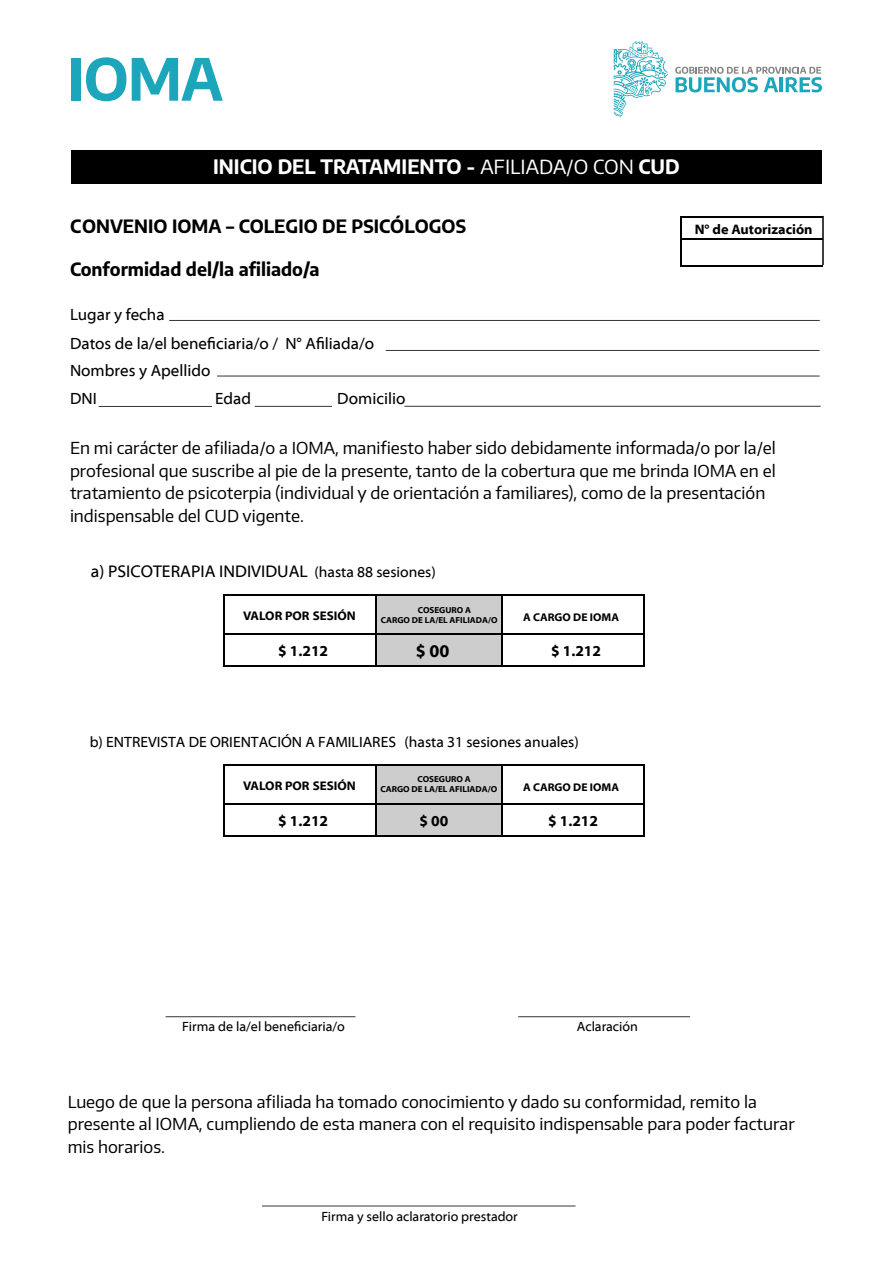
<style>
.page{position:relative;width:893px;height:1263px;background:#fff}
.page>*{position:absolute;margin:0;border:0;box-sizing:border-box;transform-origin:0 0}
.t1{font:700 19.5px "Encode Sans";color:#fff}
.t2{font:700 18px "Encode Sans";color:#000}
.t3{font:700 18px "Myriad Pro";color:#000}
.t4{font:17.1px "Myriad Web Pro";color:#000}
.t5{font:16.5px/22.5px "Encode Sans";color:#000}
.t6{font:16.5px/28px "Myriad Web Pro";color:#000}
.t7{font:15px "Myriad Web Pro";color:#000}
.t8{font:700 15px "Myriad Web Pro";color:#000}
.t9{font:700 13.8px "Myriad Web Pro";color:#000}
.t10{font:13.5px "Myriad Web Pro";color:#000}
.t11{font:700 12.6px "Myriad Web Pro";color:#000}
.t12{font:700 11.25px "Myriad Web Pro";color:#000}
.t13{font:700 8.7px/10.1px "Myriad Web Pro";color:#000}
.s1{font-weight:400}
</style>
<div class="page">
<div style="left:376px;top:764px;width:126px;height:72px;background:#cdcdcd"></div>
<div style="left:376px;top:595px;width:126px;height:72px;background:#cdcdcd"></div>
<hr style="left:223px;top:594px;width:152px;height:2px;background:#000">
<hr style="left:377px;top:594px;width:124px;height:2px;background:#000">
<hr style="left:502px;top:594px;width:141px;height:2px;background:#000">
<hr style="left:223px;top:597px;width:1px;height:70px;background:#000">
<svg style="left:375px;top:594px;width:2px;height:23px"></svg>
<svg style="left:501px;top:594px;width:1px;height:23px"></svg>
<svg style="left:643px;top:594px;width:1px;height:23px"></svg>
<hr style="left:375px;top:617px;width:2px;height:50px;background:#000">
<hr style="left:501px;top:617px;width:1px;height:50px;background:#000">
<hr style="left:643px;top:617px;width:1px;height:50px;background:#000">
<hr style="left:224px;top:633px;width:151px;height:2px;background:#000">
<hr style="left:374px;top:633px;width:269px;height:2px;background:#000">
<hr style="left:223px;top:665px;width:152px;height:2px;background:#000">
<hr style="left:377px;top:665px;width:124px;height:2px;background:#000">
<hr style="left:502px;top:665px;width:141px;height:2px;background:#000">
<hr style="left:223px;top:764px;width:152px;height:2px;background:#000">
<hr style="left:377px;top:764px;width:124px;height:2px;background:#000">
<hr style="left:502px;top:764px;width:141px;height:2px;background:#000">
<hr style="left:223px;top:767px;width:1px;height:70px;background:#000">
<svg style="left:375px;top:764px;width:2px;height:23px"></svg>
<svg style="left:501px;top:764px;width:1px;height:23px"></svg>
<svg style="left:643px;top:764px;width:1px;height:23px"></svg>
<hr style="left:375px;top:787px;width:2px;height:50px;background:#000">
<hr style="left:501px;top:787px;width:1px;height:50px;background:#000">
<hr style="left:643px;top:787px;width:1px;height:50px;background:#000">
<hr style="left:224px;top:803px;width:151px;height:1px;background:#000">
<hr style="left:377px;top:803px;width:124px;height:1px;background:#000">
<hr style="left:502px;top:803px;width:141px;height:1px;background:#000">
<hr style="left:223px;top:835px;width:152px;height:2px;background:#000">
<hr style="left:377px;top:835px;width:124px;height:2px;background:#000">
<hr style="left:502px;top:835px;width:141px;height:2px;background:#000">
<div style="left:71px;top:150px;width:751px;height:33px;background:#000"></div>
<svg style="left:675px;top:67px;width:147px;height:25px"></svg>
<svg style="left:614px;top:41px;width:54px;height:76px"></svg>
<div style="left:71px;top:58px;width:10px;height:43px;background:#1ba6bb"></div>
<svg style="left:86px;top:57px;width:40px;height:44px"></svg>
<svg style="left:132px;top:58px;width:91px;height:43px"></svg>
<hr style="left:680px;top:216px;width:143px;height:1px;background:#000">
<hr style="left:681px;top:239px;width:142px;height:1px;background:#000">
<svg style="left:680px;top:217px;width:1px;height:48px"></svg>
<hr style="left:680px;top:265px;width:143px;height:2px;background:#000">
<hr style="left:822px;top:216px;width:2px;height:49px;background:#000">
<hr style="left:169px;top:320px;width:651px;height:1px;background:#383336">
<hr style="left:386px;top:350px;width:434px;height:1px;background:#383336">
<hr style="left:217px;top:376px;width:603px;height:1px;background:#383336">
<hr style="left:99px;top:406px;width:113px;height:1px;background:#383336">
<hr style="left:255px;top:406px;width:77px;height:1px;background:#383336">
<hr style="left:404px;top:406px;width:417px;height:1px;background:#383336">
<hr style="left:166px;top:1016px;width:189px;height:1px;background:#383336">
<hr style="left:262px;top:1205px;width:313px;height:1px;background:#383336">
<hr style="left:518px;top:1016px;width:172px;height:1px;background:#383336">
<p class="t1" style="left:213px;top:152px;width:468px">INICIO DEL TRATAMIENTO - <span class="s1">AFILIADA/O CON</span> CUD</p>
<p class="t2" style="left:70px;top:213px;width:398px">CONVENIO IOMA – COLEGIO DE PSICÓLOGOS</p>
<p class="t2" style="left:70px;top:255px;width:251px">Conformidad del/la afiliado/a</p>
<p class="t9" style="left:695px;top:222px;width:119px">N° de Autorización</p>
<p class="t6" style="left:70px;top:300px;width:306px">Lugar y fecha<br>Datos de la/el beneficiaria/o / N° Afiliada/o<br>Nombres y Apellido<br>DNI</p>
<p class="t6" style="left:215px;top:385px;width:37px">Edad</p>
<p class="t6" style="left:337px;top:385px;width:70px">Domicilio</p>
<p class="t5" style="left:70px;top:436px;width:707px">En mi carácter de afiliada/o a IOMA, manifiesto haber sido debidamente informada/o por la/el profesional que suscribe al pie de la presente, tanto de la cobertura que me brinda IOMA en el tratamiento de psicoterpia (individual y de orientación a familiares), como de la presentación indispensable del CUD vigente.</p>
<p class="t4" style="left:91px;top:562px;width:219px">a) PSICOTERAPIA INDIVIDUAL</p>
<p class="t7" style="left:315px;top:564px;width:123px">(hasta 88 sesiones)</p>
<p class="t11" style="left:243px;top:609px;width:114px">VALOR POR SESIÓN</p>
<p class="t12" style="left:523px;top:611px;width:98px">A CARGO DE IOMA</p>
<p class="t8" style="left:278px;top:642px;width:51px">$ 1.212</p>
<p class="t8" style="left:551px;top:643px;width:51px">$ 1.212</p>
<p class="t13" style="left:381px;top:605px;width:118px;text-indent:37px">COSEGURO A<br>CARGO DE LA/EL AFILIADA/O</p>
<p class="t3" style="left:416px;top:639px;width:35px">$ 00</p>
<p class="t7" style="left:90px;top:734px;width:491px">b) ENTREVISTA DE ORIENTACIÓN A FAMILIARES (hasta 31 sesiones anuales)</p>
<p class="t11" style="left:243px;top:779px;width:114px">VALOR POR SESIÓN</p>
<p class="t12" style="left:523px;top:781px;width:98px">A CARGO DE IOMA</p>
<p class="t8" style="left:278px;top:812px;width:51px">$ 1.212</p>
<p class="t8" style="left:419px;top:812px;width:30px">$ 00</p>
<p class="t8" style="left:548px;top:813px;width:51px">$ 1.212</p>
<p class="t13" style="left:380px;top:774px;width:118px;text-indent:37px">COSEGURO A<br>CARGO DE LA/EL AFILIADA/O</p>
<p class="t10" style="left:182px;top:1019px;width:164px">Firma de la/el beneficiaria/o</p>
<p class="t10" style="left:577px;top:1019px;width:63px">Aclaración</p>
<p class="t5" style="left:68px;top:1089px;width:729px">Luego de que la persona afiliada ha tomado conocimiento y dado su conformidad, remito la presente al IOMA, cumpliendo de esta manera con el requisito indispensable para poder facturar mis horarios.</p>
<p class="t10" style="left:321px;top:1209px;width:198px">Firma y sello aclaratorio prestador</p>
</div>
